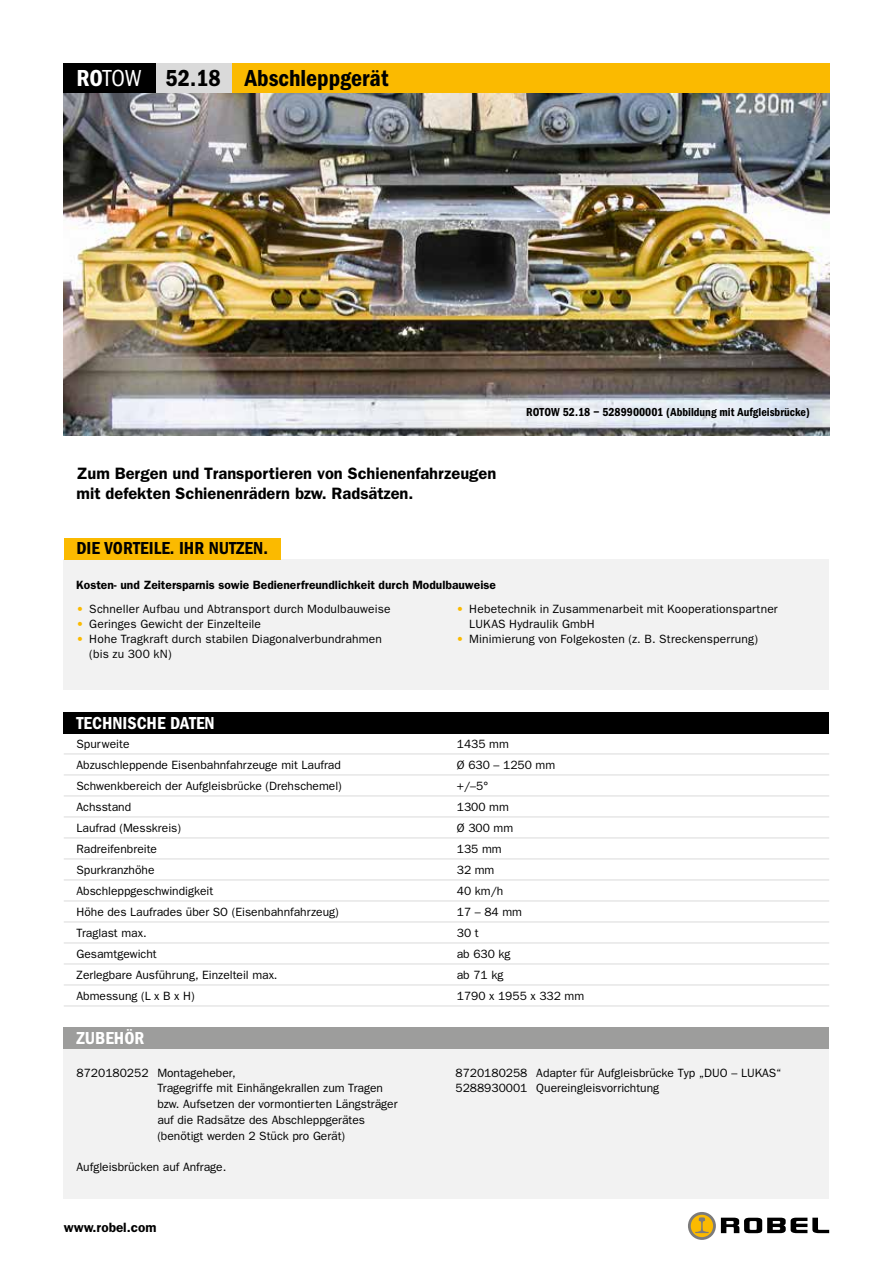
<style>
.page{position:relative;width:893px;height:1263px;background:#fff}
.page>*{position:absolute;margin:0;border:0;box-sizing:border-box;transform-origin:0 0}
.t1{font:600 condensed 24px "Franklin Gothic";color:#000}
.t2{font:600 condensed 18px "Franklin Gothic";color:#000}
.t3{font:600 condensed 18px "Franklin Gothic";color:#fff}
.t4{font:600 16.5px/19.5px "Franklin Gothic";color:#000}
.t5{font:600 13.5px "Franklin Gothic";color:#000}
.t6{font:12px/15.8px "Franklin Gothic";color:#000}
.t7{font:600 12px "Franklin Gothic";color:#000}
.t8{font:600 condensed 12px "Franklin Gothic";color:#000}
.s1{color:#fff}
.s2{font-weight:400;color:#fff}
.s3{color:#fbba00}
</style>
<div class="page">
<div style="left:64px;top:559px;width:765px;height:131px;background:#f2f2f2"></div>
<div style="left:64px;top:538px;width:217px;height:21px;background:#fbba00"></div>
<img style="left:64px;top:93px;width:765px;height:342px">
<hr style="left:64px;top:753px;width:765px;height:1px;background:#dadada">
<hr style="left:64px;top:774px;width:765px;height:1px;background:#dadada">
<hr style="left:64px;top:795px;width:765px;height:1px;background:#dadada">
<hr style="left:64px;top:816px;width:765px;height:1px;background:#dadada">
<hr style="left:64px;top:837px;width:765px;height:1px;background:#dadada">
<hr style="left:64px;top:858px;width:765px;height:1px;background:#dadada">
<hr style="left:64px;top:879px;width:765px;height:1px;background:#dadada">
<hr style="left:64px;top:900px;width:765px;height:1px;background:#dadada">
<hr style="left:64px;top:921px;width:765px;height:1px;background:#dadada">
<hr style="left:64px;top:942px;width:765px;height:1px;background:#dadada">
<hr style="left:64px;top:963px;width:765px;height:1px;background:#dadada">
<hr style="left:64px;top:984px;width:765px;height:1px;background:#dadada">
<hr style="left:64px;top:1005px;width:765px;height:1px;background:#dadada">
<div style="left:64px;top:712px;width:765px;height:21px;background:#000"></div>
<div style="left:156px;top:64px;width:673px;height:29px;background:#fbba00"></div>
<div style="left:64px;top:64px;width:92px;height:29px;background:#000"></div>
<div style="left:156px;top:64px;width:75px;height:29px;background:#dadada"></div>
<div style="left:64px;top:1047px;width:765px;height:152px;background:#f2f2f2"></div>
<div style="left:64px;top:1027px;width:765px;height:21px;background:#9d9d9c"></div>
<svg style="left:688px;top:1212px;width:28px;height:28px"></svg>
<svg style="left:721px;top:1218px;width:108px;height:15px"></svg>
<svg style="left:691px;top:1215px;width:22px;height:22px"></svg>
<svg style="left:695px;top:1217px;width:14px;height:16px"></svg>
<h1 class="t1" style="left:77px;top:64px;width:313px"><span class="s1">RO</span><span class="s2">TOW</span> 52.18 Abschleppgerät</h1>
<h3 class="t4" style="left:77px;top:464px;width:421px">Zum Bergen und Transportieren von Schienenfahrzeugen mit defekten Schienenrädern bzw. Radsätzen.</h3>
<h2 class="t2" style="left:77px;top:538px;width:193px">DIE VORTEILE. IHR NUTZEN.</h2>
<p class="t7" style="left:76px;top:577px;width:421px">Kosten- und Zeitersparnis sowie Bedienerfreundlichkeit durch Modulbauweise</p>
<p class="t8" style="left:526px;top:405px;width:285px">ROTOW 52.18 – 5289900001 (Abbildung mit Aufgleisbrücke)</p>
<p class="t6" style="left:77px;top:601px;width:316px"><span class="s3">•</span> Schneller Aufbau und Abtransport durch Modulbauweise</p>
<p class="t6" style="left:77px;top:616px;width:186px"><span class="s3">•</span> Geringes Gewicht der Einzelteile</p>
<p class="t6" style="left:89px;top:632px;width:294px;line-height:15px;text-indent:-13px"><span class="s3">•</span> Hohe Tragkraft durch stabilen Diagonalverbundrahmen (bis zu 300 kN)</p>
<h2 class="t3" style="left:77px;top:713px;width:140px">TECHNISCHE DATEN</h2>
<p class="t6" style="left:469px;top:602px;width:310px;line-height:15px;text-indent:-13px"><span class="s3">•</span> Hebetechnik in Zusammenarbeit mit Kooperationspartner<br>LUKAS Hydraulik GmbH</p>
<p class="t6" style="left:457px;top:631px;width:303px"><span class="s3">•</span> Minimierung von Folgekosten (z. B. Streckensperrung)</p>
<p class="t6" style="left:77px;top:736px;width:54px">Spurweite</p>
<p class="t6" style="left:457px;top:736px;width:54px">1435 mm</p>
<p class="t6" style="left:77px;top:757px;width:266px">Abzuschleppende Eisenbahnfahrzeuge mit Laufrad</p>
<p class="t6" style="left:457px;top:757px;width:100px">Ø 630 – 1250 mm</p>
<p class="t6" style="left:77px;top:778px;width:267px">Schwenkbereich der Aufgleisbrücke (Drehschemel)</p>
<p class="t6" style="left:457px;top:778px;width:33px">+/–5°</p>
<p class="t6" style="left:77px;top:799px;width:56px">Achsstand</p>
<p class="t6" style="left:457px;top:799px;width:54px">1300 mm</p>
<p class="t6" style="left:77px;top:820px;width:106px">Laufrad (Messkreis)</p>
<p class="t6" style="left:457px;top:820px;width:58px">Ø 300 mm</p>
<p class="t6" style="left:77px;top:841px;width:82px">Radreifenbreite</p>
<p class="t6" style="left:457px;top:841px;width:46px">135 mm</p>
<p class="t6" style="left:77px;top:862px;width:79px">Spurkranzhöhe</p>
<p class="t6" style="left:457px;top:862px;width:39px">32 mm</p>
<p class="t6" style="left:77px;top:883px;width:138px">Abschleppgeschwindigkeit</p>
<p class="t6" style="left:457px;top:883px;width:48px">40 km/h</p>
<p class="t6" style="left:77px;top:904px;width:264px">Höhe des Laufrades über SO (Eisenbahnfahrzeug)</p>
<p class="t6" style="left:457px;top:904px;width:67px">17 – 84 mm</p>
<p class="t6" style="left:77px;top:925px;width:72px">Traglast max.</p>
<p class="t6" style="left:457px;top:925px;width:23px">30 t</p>
<p class="t6" style="left:77px;top:946px;width:82px">Gesamtgewicht</p>
<p class="t6" style="left:457px;top:946px;width:55px">ab 630 kg</p>
<p class="t6" style="left:77px;top:967px;width:203px">Zerlegbare Ausführung, Einzelteil max.</p>
<p class="t6" style="left:457px;top:967px;width:48px">ab 71 kg</p>
<p class="t6" style="left:77px;top:988px;width:120px">Abmessung (L x B x H)</p>
<p class="t6" style="left:457px;top:988px;width:129px">1790 x 1955 x 332 mm</p>
<h2 class="t3" style="left:77px;top:1028px;width:69px">ZUBEHÖR</h2>
<p class="t6" style="left:157px;top:1065px;width:242px;text-indent:-81px">8720180252 Montageheber,<br>Tragegriffe mit Einhängekrallen zum Tragen bzw. Aufsetzen der vormontierten Längsträger auf die Radsätze des Abschleppgerätes (benötigt werden 2 Stück pro Gerät)</p>
<p class="t6" style="left:77px;top:1159px;width:151px">Aufgleisbrücken auf Anfrage.</p>
<p class="t5" style="left:64px;top:1219px;width:94px">www.robel.com</p>
<p class="t6" style="left:455px;top:1065px;width:328px">8720180258 Adapter für Aufgleisbrücke Typ „DUO – LUKAS“<br>5288930001 Quereingleisvorrichtung</p>
</div>
